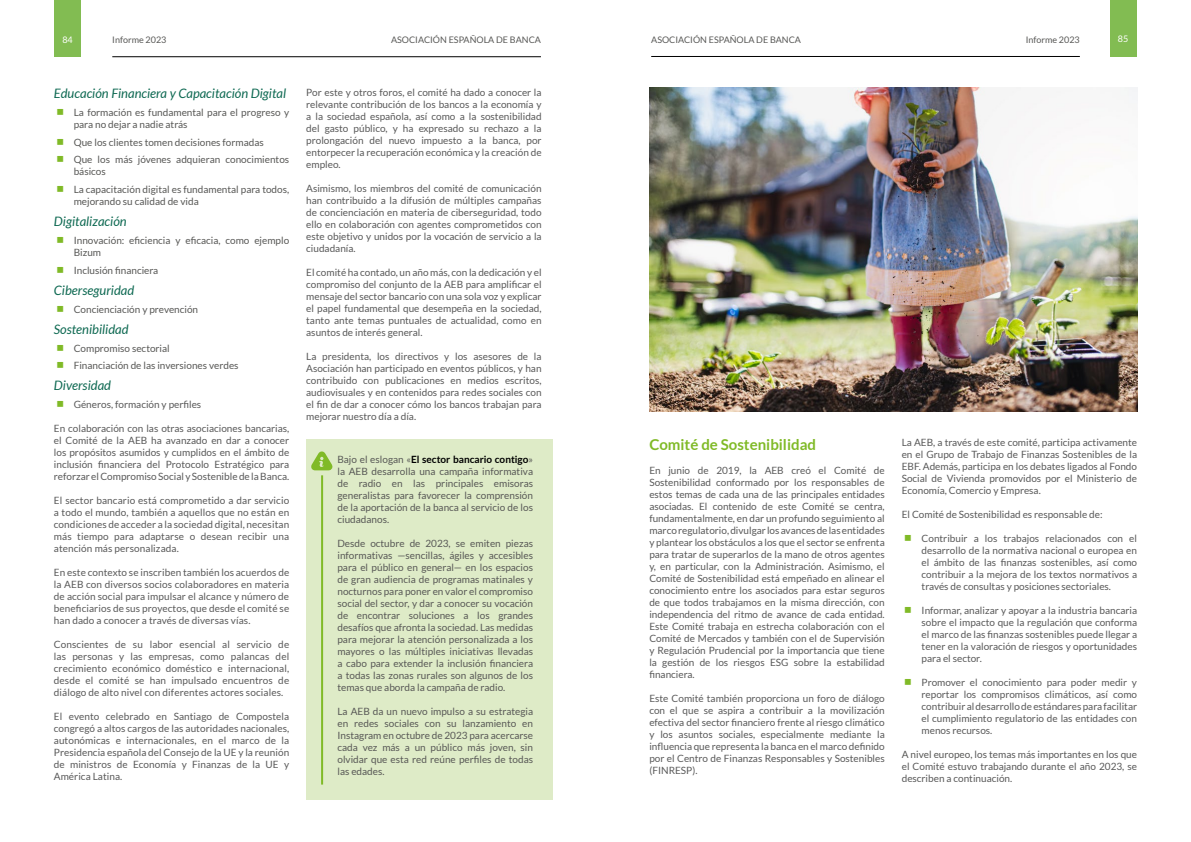
<style>
.page{position:relative;width:1191px;height:842px;background:#fff}
.page>*{position:absolute;margin:0;border:0;box-sizing:border-box;transform-origin:0 0}
.t1{font:700 15px "Lato";color:#80ba27}
.t2{font:italic 13px "Lato";color:#0e6952}
.t3{font:10px/12px "Lato";color:#595959;text-align:justify}
.t4{font:10px/12px "Lato";color:#585856}
.t5{font:9px "Lato";color:#585856}
.t6{font:9px "Lato";color:#fff}
.s1{font-family:"Montserrat";font-size:15px;color:#80ba27}
.s2{font-weight:700;color:#000}
.s3{color:#585856}
</style>
<div class="page">
<div style="left:1110px;top:0;width:26px;height:57px;background:#82bc52"></div>
<div style="left:54px;top:0;width:27px;height:57px;background:#82bc52"></div>
<hr style="left:112px;top:56px;width:429px;height:1px;background:#000">
<hr style="left:651px;top:56px;width:428px;height:1px;background:#000">
<div style="left:306px;top:439px;width:247px;height:360px;background:#deebc7"></div>
<svg style="left:311px;top:451px;width:21px;height:19px"></svg>
<hr style="left:321px;top:475px;width:2px;height:309px;background:#80ba27">
<img style="left:649px;top:88px;width:488px;height:323px">
<p class="t6" style="left:62px;top:35px;width:12px">84</p>
<p class="t5" style="left:112px;top:35px;width:56px">Informe 2023</p>
<p class="t5" style="left:391px;top:35px;width:151px">ASOCIACIÓN ESPAÑOLA DE BANCA</p>
<p class="t5" style="left:651px;top:35px;width:151px">ASOCIACIÓN ESPAÑOLA DE BANCA</p>
<p class="t5" style="left:1025px;top:35px;width:56px">Informe 2023</p>
<p class="t6" style="left:1118px;top:34px;width:12px">85</p>
<h2 class="t2" style="left:54px;top:86px;width:234px">Educación Financiera y Capacitación Digital</h2>
<p class="t4" style="left:74px;top:106px;width:217px;text-indent:-18px"><span class="s1">■</span> La formación es fundamental para el progreso y para no dejar a nadie atrás</p>
<p class="t4" style="left:56px;top:136px;width:209px"><span class="s1">■</span> Que los clientes tomen decisiones formadas</p>
<p class="t4" style="left:74px;top:154px;width:217px;text-indent:-18px"><span class="s1">■</span> Que los más jóvenes adquieran conocimientos básicos</p>
<p class="t4" style="left:74px;top:183px;width:217px;text-indent:-18px"><span class="s1">■</span> La capacitación digital es fundamental para todos, mejorando su calidad de vida</p>
<h2 class="t2" style="left:54px;top:214px;width:74px">Digitalización</h2>
<p class="t4" style="left:74px;top:234px;width:217px;text-indent:-18px"><span class="s1">■</span> Innovación: eficiencia y eficacia, como ejemplo<br>Bizum</p>
<p class="t4" style="left:56px;top:264px;width:104px"><span class="s1">■</span> Inclusión financiera</p>
<h2 class="t2" style="left:54px;top:283px;width:82px">Ciberseguridad</h2>
<p class="t4" style="left:56px;top:303px;width:144px"><span class="s1">■</span> Concienciación y prevención</p>
<h2 class="t2" style="left:54px;top:322px;width:76px">Sostenibilidad</h2>
<p class="t4" style="left:56px;top:342px;width:116px"><span class="s1">■</span> Compromiso sectorial</p>
<p class="t4" style="left:56px;top:359px;width:184px"><span class="s1">■</span> Financiación de las inversiones verdes</p>
<h2 class="t2" style="left:54px;top:378px;width:59px">Diversidad</h2>
<p class="t3" style="left:56px;top:398px;width:147px"><span class="s1">■</span> Géneros, formación y perfiles</p>
<p class="t3" style="left:54px;top:422px;width:237px">En colaboración con las otras asociaciones bancarias, el Comité de la AEB ha avanzado en dar a conocer los propósitos asumidos y cumplidos en el ámbito de inclusión financiera del Protocolo Estratégico para reforzar el Compromiso Social y Sostenible de la Banca.</p>
<p class="t3" style="left:54px;top:494px;width:237px">El sector bancario está comprometido a dar servicio a todo el mundo, también a aquellos que no están en condiciones de acceder a la sociedad digital, necesitan más tiempo para adaptarse o desean recibir una atención más personalizada.</p>
<p class="t3" style="left:54px;top:566px;width:237px">En este contexto se inscriben también los acuerdos de la AEB con diversos socios colaboradores en materia de acción social para impulsar el alcance y número de beneficiarios de sus proyectos, que desde el comité se han dado a conocer a través de diversas vías.</p>
<p class="t3" style="left:54px;top:638px;width:237px">Conscientes de su labor esencial al servicio de las personas y las empresas, como palancas del crecimiento económico doméstico e internacional, desde el comité se han impulsado encuentros de diálogo de alto nivel con diferentes actores sociales.</p>
<p class="t3" style="left:54px;top:710px;width:237px">El evento celebrado en Santiago de Compostela congregó a altos cargos de las autoridades nacionales, autonómicas e internacionales, en el marco de la Presidencia española del Consejo de la UE y la reunión de ministros de Economía y Finanzas de la UE y América Latina.</p>
<p class="t3" style="left:306px;top:86px;width:237px">Por este y otros foros, el comité ha dado a conocer la relevante contribución de los bancos a la economía y a la sociedad española, así como a la sostenibilidad del gasto público, y ha expresado su rechazo a la prolongación del nuevo impuesto a la banca, por entorpecer la recuperación económica y la creación de empleo.</p>
<p class="t3" style="left:306px;top:182px;width:237px">Asimismo, los miembros del comité de comunicación han contribuido a la difusión de múltiples campañas de concienciación en materia de ciberseguridad, todo ello en colaboración con agentes comprometidos con este objetivo y unidos por la vocación de servicio a la ciudadanía.</p>
<p class="t3" style="left:306px;top:266px;width:237px">El comité ha contado, un año más, con la dedicación y el compromiso del conjunto de la AEB para amplificar el mensaje del sector bancario con una sola voz y explicar el papel fundamental que desempeña en la sociedad, tanto ante temas puntuales de actualidad, como en asuntos de interés general.</p>
<p class="t3" style="left:306px;top:350px;width:237px">La presidenta, los directivos y los asesores de la Asociación han participado en eventos públicos, y han contribuido con publicaciones en medios escritos, audiovisuales y en contenidos para redes sociales con el fin de dar a conocer cómo los bancos trabajan para mejorar nuestro día a día.</p>
<p class="t4" style="left:337px;top:453px;width:197px;text-align:justify">Bajo el eslogan «<span class="s2">El sector bancario contigo</span>» la AEB desarrolla una campaña informativa de radio en las principales emisoras generalistas para favorecer la comprensión de la aportación de la banca al servicio de los ciudadanos.</p>
<p class="t4" style="left:337px;top:537px;width:197px;text-align:justify">Desde octubre de 2023, se emiten piezas informativas —sencillas, ágiles y accesibles para el público en general— en los espacios de gran audiencia de programas matinales y nocturnos para poner en valor el compromiso social del sector, y dar a conocer su vocación de encontrar soluciones a los grandes desafíos que afronta la sociedad. Las medidas para mejorar la atención personalizada a los mayores o las múltiples iniciativas llevadas a cabo para extender la inclusión financiera a todas las zonas rurales son algunos de los temas que aborda la campaña de radio.</p>
<p class="t4" style="left:337px;top:705px;width:197px;text-align:justify">La AEB da un nuevo impulso a su estrategia en redes sociales con su lanzamiento en Instagram en octubre de 2023 para acercarse cada vez más a un público más joven, sin olvidar que esta red reúne perfiles de todas las edades.</p>
<h1 class="t1" style="left:649px;top:436px;width:168px">Comité de Sostenibilidad</h1>
<p class="t3" style="left:649px;top:464px;width:237px">En junio de 2019, la AEB creó el Comité de Sostenibilidad conformado por los responsables de estos temas de cada una de las principales entidades asociadas. El contenido de este Comité se centra, fundamentalmente, en dar un profundo seguimiento al marco regulatorio, divulgar los avances de las entidades y plantear los obstáculos a los que el sector se enfrenta para tratar de superarlos de la mano de otros agentes y, en particular, con la Administración. Asimismo, el Comité de Sostenibilidad está empeñado en alinear el conocimiento entre los asociados para estar seguros de que todos trabajamos en la misma dirección, con independencia del ritmo de avance de cada entidad.<br>Este Comité trabaja en estrecha colaboración con el Comité de Mercados y también con el de Supervisión y Regulación Prudencial por la importancia que tiene la gestión de los riesgos ESG sobre la estabilidad financiera.</p>
<p class="t3" style="left:649px;top:692px;width:237px">Este Comité también proporciona un foro de diálogo con el que se aspira a contribuir a la movilización efectiva del sector financiero frente al riesgo climático y los asuntos sociales, especialmente mediante la influencia que representa la banca en el marco definido por el Centro de Finanzas Responsables y Sostenibles (FINRESP).</p>
<p class="t3" style="left:901px;top:436px;width:237px">La AEB, a través de este comité, participa activamente en el Grupo de Trabajo de Finanzas Sostenibles de la EBF. Además, participa en los debates ligados al Fondo Social de Vivienda promovidos por el Ministerio de Economía, Comercio y Empresa.</p>
<p class="t3" style="left:901px;top:508px;width:202px">El Comité de Sostenibilidad es responsable de:</p>
<p class="t3" style="left:921px;top:532px;width:217px;text-indent:-18px"><span class="s1">■</span> Contribuir a los trabajos relacionados con el desarrollo de la normativa nacional o europea en el ámbito de las finanzas sostenibles, así como contribuir a la mejora de los textos normativos a través de consultas y posiciones sectoriales.</p>
<p class="t3" style="left:921px;top:604px;width:217px;text-indent:-18px"><span class="s1">■</span> Informar, analizar y apoyar a la industria bancaria sobre el impacto que la regulación que conforma el marco de las finanzas sostenibles puede llegar a tener en la valoración de riesgos y oportunidades para el sector.</p>
<p class="t3" style="left:921px;top:676px;width:217px;text-indent:-18px"><span class="s1">■</span> Promover el conocimiento para poder medir y reportar los compromisos climáticos, así como contribuir al desarrollo de estándares para facilitar el cumplimiento regulatorio de las entidades con menos recursos.</p>
<p class="t3" style="left:901px;top:748px;width:237px"><span class="s3">A nivel europeo</span>, los temas más importantes en los que el Comité estuvo trabajando durante el año 2023, se describen a continuación.</p>
</div>
